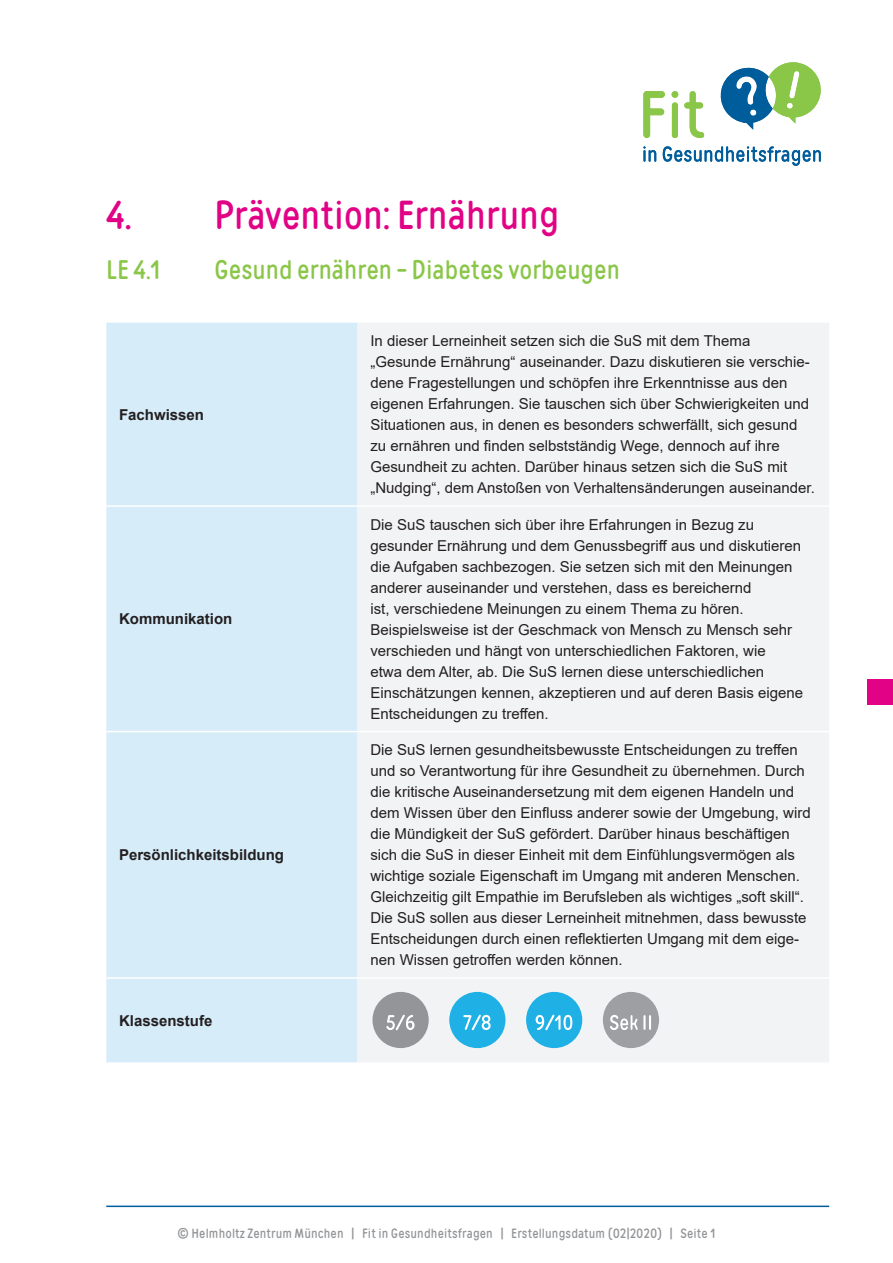
<style>
.page{position:relative;width:893px;height:1263px;background:#fff}
.page>*{position:absolute;margin:0;border:0;box-sizing:border-box;transform-origin:0 0}
.Überschrift_Kapitel{font:40.5px "Matias";color:#e10285}
.Überschrift_LE{font:27px "Matias";color:#8ac648}
.Fließtext{font:15px/21px "Arial";color:#231f20}
.Fließtext-2{font:700 15px "Arial";color:#231f20}
.Inhaltsverzeichnis{font:13.5px "Matias";letter-spacing:.01em;color:#939598}
</style>
<div class="page">
<hr style="left:106px;top:1205px;width:723px;height:2px;background:#005d9c">
<svg style="left:643px;top:91px;width:22px;height:47px"></svg>
<svg style="left:672px;top:91px;width:6px;height:47px"></svg>
<svg style="left:684px;top:91px;width:20px;height:47px"></svg>
<svg style="left:643px;top:146px;width:13px;height:16px"></svg>
<svg style="left:663px;top:146px;width:158px;height:20px"></svg>
<svg style="left:720px;top:62px;width:101px;height:68px"></svg>
<div style="left:867px;top:679px;width:26px;height:26px;background:#e10285"></div>
<div style="left:106px;top:323px;width:251px;height:739px;background:#d6ecf9"></div>
<div style="left:358px;top:323px;width:471px;height:739px;background:#f2f3f4"></div>
<hr style="left:357px;top:323px;width:1px;height:182px;background:#f2f3f4">
<hr style="left:357px;top:507px;width:1px;height:224px;background:#f2f3f4">
<hr style="left:357px;top:732px;width:1px;height:245px;background:#f2f3f4">
<hr style="left:357px;top:979px;width:1px;height:83px;background:#f2f3f4">
<hr style="left:106px;top:505px;width:252px;height:2px;background:#fff">
<hr style="left:358px;top:505px;width:471px;height:2px;background:#fff">
<hr style="left:106px;top:731px;width:252px;height:1px;background:#fff">
<hr style="left:358px;top:731px;width:471px;height:1px;background:#fff">
<hr style="left:106px;top:977px;width:252px;height:2px;background:#fff">
<hr style="left:358px;top:977px;width:471px;height:2px;background:#fff">
<div style="left:372px;top:992px;width:57px;height:56px;background:#939598;border-radius:50%"></div>
<svg style="left:386px;top:1015px;width:29px;height:15px"></svg>
<div style="left:449px;top:992px;width:56px;height:56px;background:#1fb0e6;border-radius:50%"></div>
<svg style="left:463px;top:1015px;width:28px;height:15px"></svg>
<div style="left:526px;top:992px;width:56px;height:56px;background:#1fb0e6;border-radius:50%"></div>
<svg style="left:536px;top:1015px;width:36px;height:15px"></svg>
<div style="left:603px;top:992px;width:56px;height:56px;background:#9d9fa2;border-radius:50%"></div>
<svg style="left:610px;top:1015px;width:41px;height:15px"></svg>
<p class="Überschrift_Kapitel" style="left:106px;top:190px;width:455px">4. Prävention: Ernährung</p>
<p class="Überschrift_LE" style="left:106px;top:252px;width:56px">LE 4.1</p>
<p class="Überschrift_LE" style="left:214px;top:252px;width:407px">Gesund ernähren - Diabetes vorbeugen</p>
<p class="Fließtext-2" style="left:119px;top:404px;width:87px">Fachwissen</p>
<p class="Fließtext-2" style="left:119px;top:608px;width:115px">Kommunikation</p>
<p class="Fließtext-2" style="left:119px;top:844px;width:167px">Persönlichkeitsbildung</p>
<p class="Fließtext-2" style="left:119px;top:1010px;width:95px">Klassenstufe</p>
<p class="Fließtext" style="left:370px;top:330px;width:381px">In dieser Lerneinheit setzen sich die SuS mit dem Thema</p>
<p class="Fließtext" style="left:370px;top:351px;width:446px">„Gesunde Ernährung“ auseinander. Dazu diskutieren sie verschie&shy;dene Fragestellungen und schöpfen ihre Erkenntnisse aus den eigenen Erfahrungen. Sie tauschen sich über Schwierigkeiten und Situationen aus, in denen es besonders schwerfällt, sich gesund zu ernähren und finden selbstständig Wege, dennoch auf ihre Gesundheit zu achten. Darüber hinaus setzen sich die SuS mit „Nudging“, dem Anstoßen von Verhaltensänderungen auseinander.</p>
<p class="Fließtext" style="left:370px;top:514px;width:434px">Die SuS tauschen sich über ihre Erfahrungen in Bezug zu gesunder Ernährung und dem Genussbegriff aus und diskutieren die Aufgaben sachbezogen. Sie setzen sich mit den Meinungen anderer auseinander und verstehen, dass es bereichernd<br>ist, verschiedene Meinungen zu einem Thema zu hören.<br>Beispielsweise ist der Geschmack von Mensch zu Mensch sehr verschieden und hängt von unterschiedlichen Faktoren, wie<br>etwa dem Alter, ab. Die SuS lernen diese unterschiedlichen Einschätzungen kennen, akzeptieren und auf deren Basis eigene Entscheidungen zu treffen.</p>
<p class="Fließtext" style="left:370px;top:739px;width:442px">Die SuS lernen gesundheitsbewusste Entscheidungen zu treffen und so Verantwortung für ihre Gesundheit zu übernehmen. Durch die kritische Auseinandersetzung mit dem eigenen Handeln und dem Wissen über den Einfluss anderer sowie der Umgebung, wird die Mündigkeit der SuS gefördert. Darüber hinaus beschäftigen sich die SuS in dieser Einheit mit dem Einfühlungsvermögen als wichtige soziale Eigenschaft im Umgang mit anderen Menschen.<br>Gleichzeitig gilt Empathie im Berufsleben als wichtiges „soft skill“.<br>Die SuS sollen aus dieser Lerneinheit mitnehmen, dass bewusste Entscheidungen durch einen reflektierten Umgang mit dem eige&shy;nen Wissen getroffen werden können.</p>
<p class="Inhaltsverzeichnis" style="left:178px;top:1225px;width:539px">© Helmholtz Zentrum München | Fit in Gesundheitsfragen | Erstellungsdatum (02|2020) | Seite 1</p>
</div>
